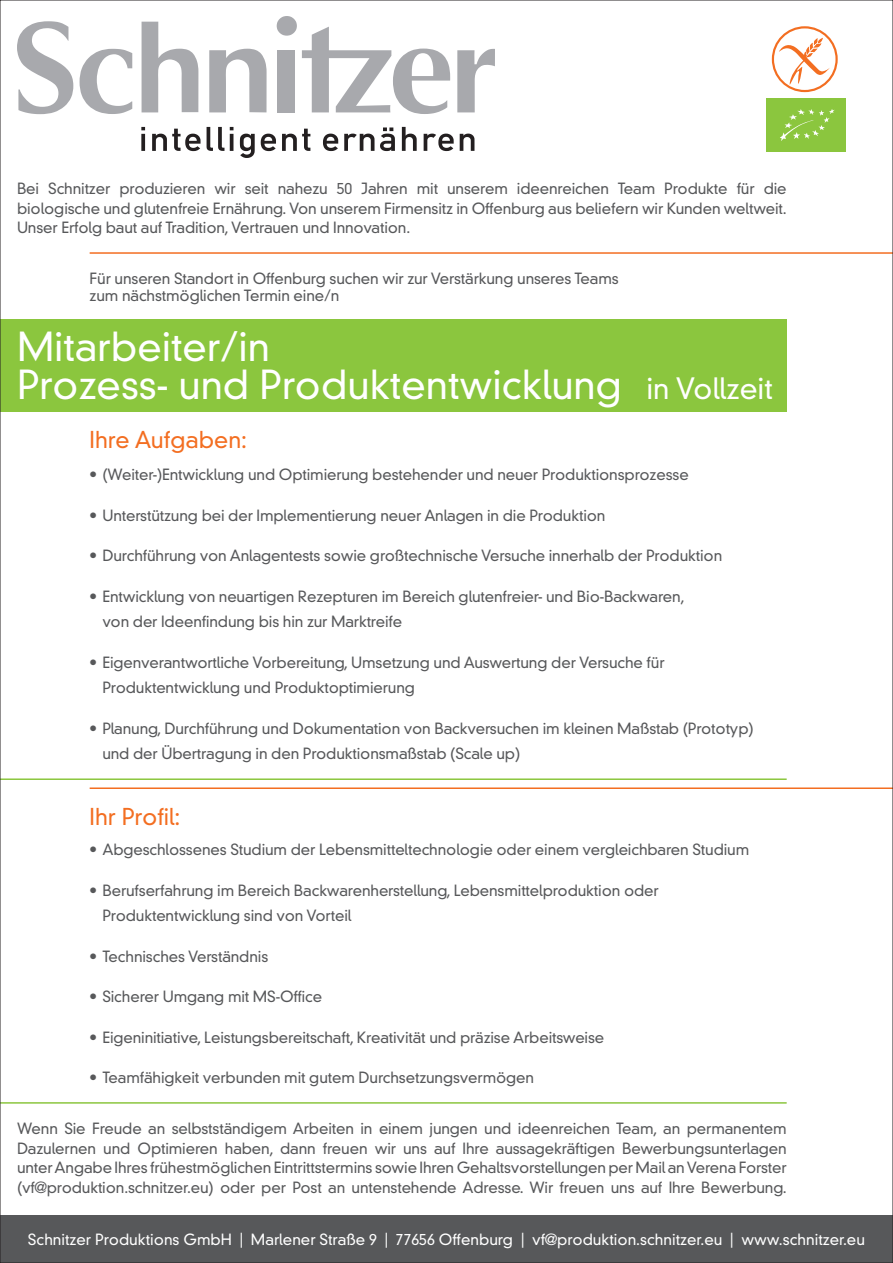
<style>
.page{position:relative;width:893px;height:1263px;background:#fff}
.page>*{position:absolute;margin:0;border:0;box-sizing:border-box;transform-origin:0 0}
.t1{font:300 38.7px "DIN Neuzeit Grotesk Std";color:#fff}
.t2{font:300 28.5px "DIN Neuzeit Grotesk Std";color:#fff}
.t3{font:300 22.5px "DIN Neuzeit Grotesk Std";color:#f36e21}
.Aufzählung{font:300 15px/25.5px "DIN Neuzeit Grotesk Std";letter-spacing:-.01em;color:#57585a}
.t4{font:300 15px "DIN Neuzeit Grotesk Std";color:#fff}
</style>
<div class="page">
<div style="left:0;top:1215px;width:893px;height:48px;background:#57585a"></div>
<div style="left:0;top:320px;width:787px;height:92px;background:#8bc63e"></div>
<hr style="left:90px;top:252px;width:803px;height:2px;background:#f36e21">
<hr style="left:90px;top:787px;width:803px;height:2px;background:#f36e21">
<hr style="left:0;top:778px;width:787px;height:2px;background:#8bc63e">
<hr style="left:0;top:1102px;width:787px;height:2px;background:#8bc63e">
<svg style="left:209px;top:49px;width:58px;height:63px"></svg>
<svg style="left:457px;top:49px;width:38px;height:63px"></svg>
<svg style="left:142px;top:22px;width:56px;height:90px"></svg>
<svg style="left:277px;top:16px;width:173px;height:98px"></svg>
<svg style="left:80px;top:49px;width:52px;height:65px"></svg>
<svg style="left:17px;top:21px;width:56px;height:93px"></svg>
<svg style="left:141px;top:127px;width:169px;height:31px"></svg>
<svg style="left:323px;top:127px;width:151px;height:24px"></svg>
<div style="left:767px;top:99px;width:79px;height:53px;background:#8bc63e"></div>
<svg style="left:780px;top:109px;width:55px;height:32px"></svg>
<svg style="left:773px;top:27px;width:64px;height:64px"></svg>
<div style="left:772px;top:26px;width:66px;height:66px;border:2px solid #f36e21;border-radius:50%"></div>
<svg style="left:779px;top:38px;width:51px;height:49px"></svg>
<p class="Aufzählung" style="left:17px;top:179px;width:771px;line-height:19.5px;text-align:justify">Bei Schnitzer produzieren wir seit nahezu 50 Jahren mit unserem ideenreichen Team Produkte für die biologische und glutenfreie Ernährung. Von unserem Firmensitz in Offenburg aus beliefern wir Kunden weltweit.<br>Unser Erfolg baut auf Tradition, Vertrauen und Innovation.</p>
<p class="Aufzählung" style="left:90px;top:266px;width:531px">Für unseren Standort in Offenburg suchen wir zur Verstärkung unseres Teams</p>
<p class="Aufzählung" style="left:90px;top:283px;width:251px">zum nächstmöglichen Termin eine/n</p>
<p class="t1" style="left:17px;top:324px;width:255px">Mitarbeiter/in</p>
<p class="t1" style="left:17px;top:361px;width:607px">Prozess- und Produktentwicklung</p>
<p class="t2" style="left:646px;top:371px;width:128px">in Vollzeit</p>
<p class="t3" style="left:90px;top:426px;width:159px">Ihre Aufgaben:</p>
<p class="Aufzählung" style="left:90px;top:462px;width:601px">• (Weiter-)Entwicklung und Optimierung bestehender und neuer Produktionsprozesse</p>
<p class="Aufzählung" style="left:90px;top:503px;width:517px">• Unterstützung bei der Implementierung neuer Anlagen in die Produktion</p>
<p class="Aufzählung" style="left:90px;top:543px;width:634px">• Durchführung von Anlagentests sowie großtechnische Versuche innerhalb der Produktion</p>
<p class="Aufzählung" style="left:102px;top:584px;width:584px;text-indent:-13px">• Entwicklung von neuartigen Rezepturen im Bereich glutenfreier- und Bio-Backwaren, von der Ideenfindung bis hin zur Marktreife</p>
<p class="Aufzählung" style="left:102px;top:650px;width:564px;text-indent:-13px">• Eigenverantwortliche Vorbereitung, Umsetzung und Auswertung der Versuche für<br>Produktentwicklung und Produktoptimierung</p>
<p class="Aufzählung" style="left:102px;top:716px;width:653px;text-indent:-13px">• Planung, Durchführung und Dokumentation von Backversuchen im kleinen Maßstab (Prototyp) und der Übertragung in den Produktionsmaßstab (Scale up)</p>
<p class="t3" style="left:90px;top:803px;width:92px">Ihr Profil:</p>
<p class="Aufzählung" style="left:90px;top:837px;width:661px">• Abgeschlossenes Studium der Lebensmitteltechnologie oder einem vergleichbaren Studium</p>
<p class="Aufzählung" style="left:102px;top:877px;width:558px;text-indent:-13px">• Berufserfahrung im Bereich Backwarenherstellung, Lebensmittelproduktion oder<br>Produktentwicklung sind von Vorteil</p>
<p class="Aufzählung" style="left:90px;top:943px;width:180px">• Technisches Verständnis</p>
<p class="Aufzählung" style="left:90px;top:984px;width:234px">• Sicherer Umgang mit MS-Office</p>
<p class="Aufzählung" style="left:90px;top:1024px;width:516px">• Eigeninitiative, Leistungsbereitschaft, Kreativität und präzise Arbeitsweise</p>
<p class="Aufzählung" style="left:90px;top:1065px;width:446px">• Teamfähigkeit verbunden mit gutem Durchsetzungsvermögen</p>
<p class="Aufzählung" style="left:17px;top:1116px;width:771px">Wenn Sie Freude an selbstständigem Arbeiten in einem jungen und ideenreichen Team, an permanentem</p>
<p class="Aufzählung" style="left:17px;top:1135px;width:771px">Dazulernen und Optimieren haben, dann freuen wir uns auf Ihre aussagekräftigen Bewerbungsunterlagen</p>
<p class="Aufzählung" style="left:17px;top:1158px;width:771px;line-height:19.5px">unter Angabe Ihres frühestmöglichen Eintrittstermins sowie Ihren Gehaltsvorstellungen per Mail an Verena Forster (vf@produktion.schnitzer.eu) oder per Post an untenstehende Adresse. Wir freuen uns auf Ihre Bewerbung.</p>
<p class="t4" style="left:28px;top:1231px;width:839px">Schnitzer Produktions GmbH | Marlener Straße 9 | 77656 Offenburg | vf@produktion.schnitzer.eu | www.schnitzer.eu</p>
</div>
